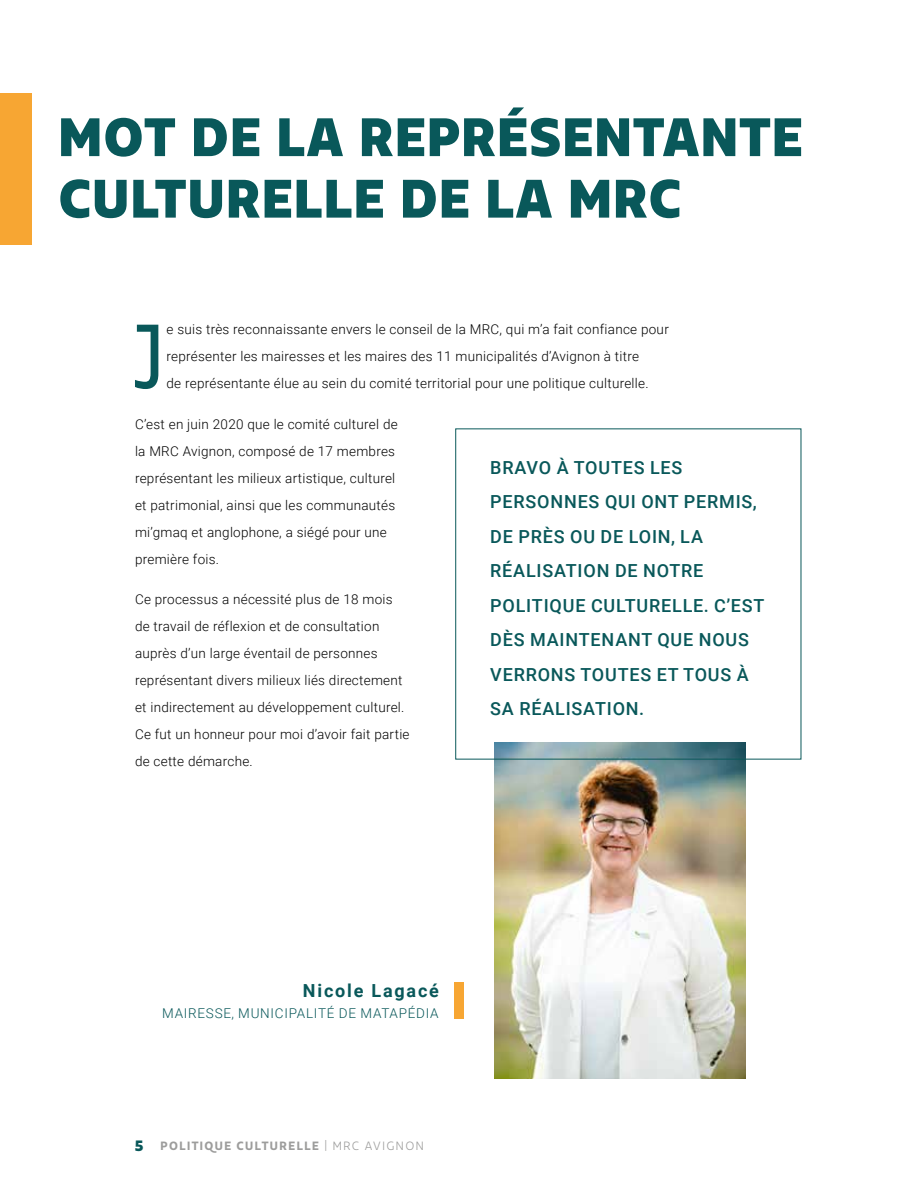
<style>
.page{position:relative;width:918px;height:1188px;background:#fff}
.page>*{position:absolute;margin:0;border:0;box-sizing:border-box;transform-origin:0 0}
.t1{font:90.6px "Kappa Display";color:#09585a}
.t2{font:900 54px/61.5px "Kappa Display";letter-spacing:.03em;color:#09585a}
.t3{font:500 18px/34.5px "Roboto";letter-spacing:.045em;color:#09585a}
.t4{font:700 18px "Roboto";letter-spacing:.1em;color:#09585a}
.t5{font:300 13.5px/27px "Roboto";letter-spacing:.02em;color:#000}
.t6{font:300 13.5px "Roboto";letter-spacing:.055em;color:#09585a}
.t7{font:800 12px "Kappa Display";letter-spacing:.125em;color:#9d9d9c}
.s1{font-weight:900;font-size:15px;color:#09585a}
.s2{font-weight:400}
</style>
<div class="page">
<div style="left:0;top:93px;width:31px;height:151px;background:#f7a633"></div>
<img style="left:494px;top:742px;width:252px;height:337px">
<div style="left:454px;top:983px;width:10px;height:36px;background:#f7a633"></div>
<div style="left:455px;top:428px;width:346px;height:332px;border:1px solid #09585a"></div>
<h2 class="t2" style="left:59px;top:106px;width:745px">MOT DE LA REPRÉSENTANTE<br>CULTURELLE DE LA MRC</h2>
<h1 class="t1" style="left:133px;top:299px;width:33px">J</h1>
<p class="t5" style="left:167px;top:315px;width:504px">e suis très reconnaissante envers le conseil de la MRC, qui m’a fait confiance pour représenter les mairesses et les maires des 11 municipalités d’Avignon à titre<br>de représentante élue au sein du comité territorial pour une politique culturelle.</p>
<p class="t5" style="left:135px;top:410px;width:264px">C’est en juin 2020 que le comité culturel de la MRC Avignon, composé de 17 membres représentant les milieux artistique, culturel et patrimonial, ainsi que les communautés mi’gmaq et anglophone, a siégé pour une première fois.</p>
<p class="t5" style="left:135px;top:585px;width:276px">Ce processus a nécessité plus de 18 mois de travail de réflexion et de consultation auprès d’un large éventail de personnes représentant divers milieux liés directement et indirectement au développement culturel.<br>Ce fut un honneur pour moi d’avoir fait partie de cette démarche.</p>
<h3 class="t3" style="left:490px;top:450px;width:276px">BRAVO À TOUTES LES<br>PERSONNES QUI ONT PERMIS,<br>DE PRÈS OU DE LOIN, LA<br>RÉALISATION DE NOTRE<br>POLITIQUE CULTURELLE. C’EST<br>DÈS MAINTENANT QUE NOUS<br>VERRONS TOUTES ET TOUS À<br>SA RÉALISATION.</h3>
<h3 class="t4" style="left:303px;top:978px;width:138px">Nicole Lagacé</h3>
<p class="t6" style="left:162px;top:1004px;width:278px">MAIRESSE, MUNICIPALITÉ DE MATAPÉDIA</p>
<p class="t7" style="left:135px;top:1138px;width:290px"><span class="s1">5</span> POLITIQUE CULTURELLE <span class="s2">| MRC AVIGNON</span></p>
</div>
